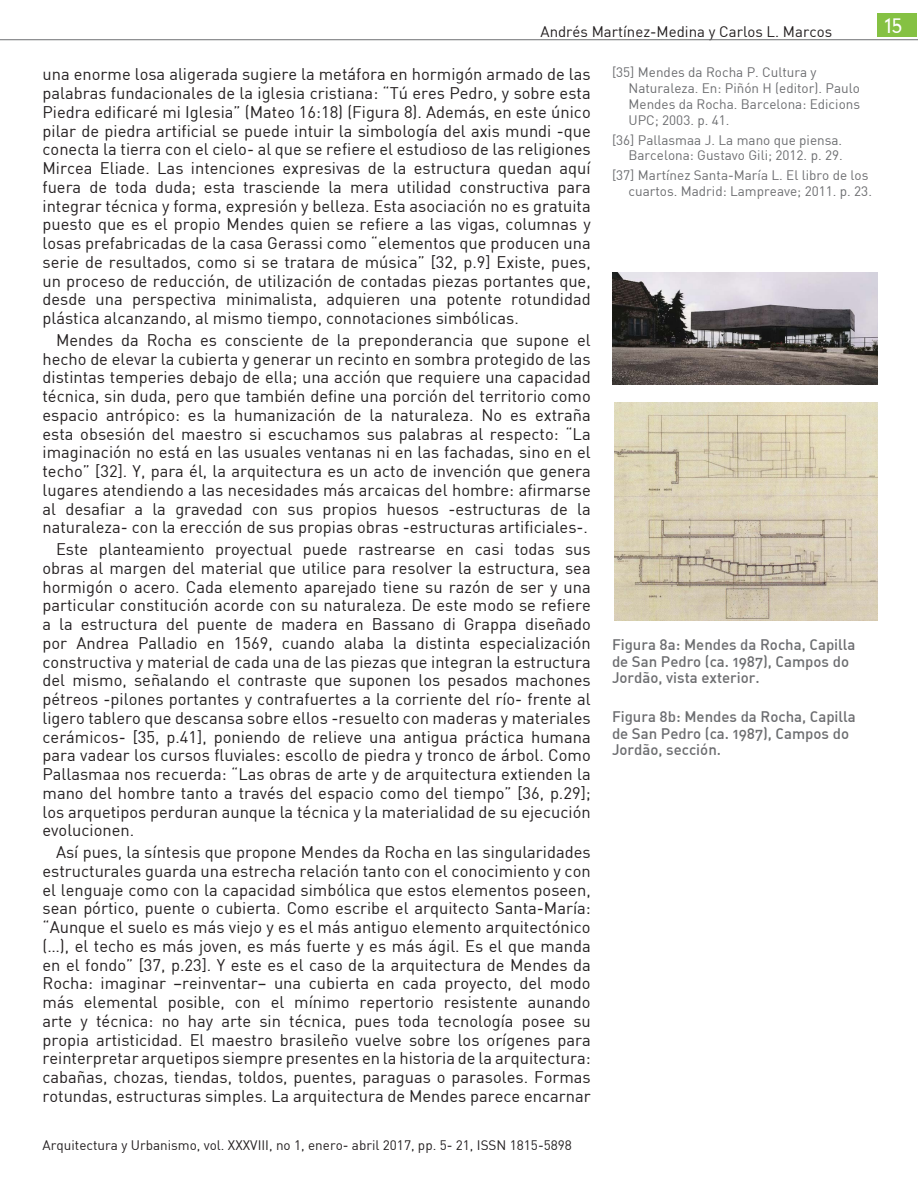
<style>
.page{position:relative;width:918px;height:1188px;background:#fff}
.page>*{position:absolute;margin:0;border:0;box-sizing:border-box;transform-origin:0 0}
.t1{font:300 19.5px "DIN Neuzeit Grotesk";color:#fff}
.cuerpo_de_texto{font:16.5px/18.8px "DIN";color:#231f20;text-align:justify}
.pie_de_foto{font:15px/16.5px "DIN Medium Alternate";color:#6c6d70}
.t2{font:15px "DIN";color:#231f20}
.notas_bibligraficas{font:13.5px/15.8px "DIN";color:#6c6d70;text-align:right}
.t3{font:13.5px "DIN";color:#231f20}
</style>
<div class="page">
<div style="left:878px;top:14px;width:39px;height:23px;background:#84c141"></div>
<hr style="left:0;top:39px;width:918px;height:1px;background:#6c6d70">
<img style="left:612px;top:272px;width:266px;height:112px">
<img style="left:614px;top:402px;width:264px;height:219px">
<p class="t2" style="left:541px;top:22px;width:293px">Andrés Martínez-Medina y Carlos L. Marcos</p>
<p class="cuerpo_de_texto" style="left:43px;top:65px;width:550px">una enorme losa aligerada sugiere la metáfora en hormigón armado de las palabras fundacionales de la iglesia cristiana: “Tú eres Pedro, y sobre esta Piedra edificaré mi Iglesia” (Mateo 16:18) (Figura 8). Además, en este único pilar de piedra artificial se puede intuir la simbología del axis mundi -que conecta la tierra con el cielo- al que se refiere el estudioso de las religiones Mircea Eliade. Las intenciones expresivas de la estructura quedan aquí fuera de toda duda; esta trasciende la mera utilidad constructiva para integrar técnica y forma, expresión y belleza. Esta asociación no es gratuita puesto que es el propio Mendes quien se refiere a las vigas, columnas y losas prefabricadas de la casa Gerassi como “elementos que producen una serie de resultados, como si se tratara de música” [32, p.9] Existe, pues, un proceso de reducción, de utilización de contadas piezas portantes que, desde una perspectiva minimalista, adquieren una potente rotundidad plástica alcanzando, al mismo tiempo, connotaciones simbólicas.</p>
<p class="cuerpo_de_texto" style="left:43px;top:330px;width:550px;text-indent:14px">Mendes da Rocha es consciente de la preponderancia que supone el hecho de elevar la cubierta y generar un recinto en sombra protegido de las distintas temperies debajo de ella; una acción que requiere una capacidad técnica, sin duda, pero que también define una porción del territorio como espacio antrópico: es la humanización de la naturaleza. No es extraña esta obsesión del maestro si escuchamos sus palabras al respecto: “La imaginación no está en las usuales ventanas ni en las fachadas, sino en el techo” [32]. Y, para él, la arquitectura es un acto de invención que genera lugares atendiendo a las necesidades más arcaicas del hombre: afirmarse al desafiar a la gravedad con sus propios huesos -estructuras de la naturaleza- con la erección de sus propias obras -estructuras artificiales-.</p>
<p class="cuerpo_de_texto" style="left:43px;top:539px;width:550px;text-indent:14px">Este planteamiento proyectual puede rastrearse en casi todas sus obras al margen del material que utilice para resolver la estructura, sea hormigón o acero. Cada elemento aparejado tiene su razón de ser y una particular constitución acorde con su naturaleza. De este modo se refiere a la estructura del puente de madera en Bassano di Grappa diseñado por Andrea Palladio en 1569, cuando alaba la distinta especialización constructiva y material de cada una de las piezas que integran la estructura del mismo, señalando el contraste que suponen los pesados machones pétreos -pilones portantes y contrafuertes a la corriente del río- frente al ligero tablero que descansa sobre ellos -resuelto con maderas y materiales cerámicos- [35, p.41], poniendo de relieve una antigua práctica humana para vadear los cursos fluviales: escollo de piedra y tronco de árbol. Como Pallasmaa nos recuerda: “Las obras de arte y de arquitectura extienden la mano del hombre tanto a través del espacio como del tiempo” [36, p.29]; los arquetipos perduran aunque la técnica y la materialidad de su ejecución evolucionen.</p>
<p class="cuerpo_de_texto" style="left:43px;top:842px;width:550px;text-indent:14px">Así pues, la síntesis que propone Mendes da Rocha en las singularidades estructurales guarda una estrecha relación tanto con el conocimiento y con el lenguaje como con la capacidad simbólica que estos elementos poseen, sean pórtico, puente o cubierta. Como escribe el arquitecto Santa-María: “Aunque el suelo es más viejo y es el más antiguo elemento arquitectónico (…), el techo es más joven, es más fuerte y es más ágil. Es el que manda en el fondo” [37, p.23]. Y este es el caso de la arquitectura de Mendes da Rocha: imaginar –reinventar– una cubierta en cada proyecto, del modo más elemental posible, con el mínimo repertorio resistente aunando arte y técnica: no hay arte sin técnica, pues toda tecnología posee su propia artisticidad. El maestro brasileño vuelve sobre los orígenes para reinterpretar arquetipos siempre presentes en la historia de la arquitectura: cabañas, chozas, tiendas, toldos, puentes, paraguas o parasoles. Formas rotundas, estructuras simples. La arquitectura de Mendes parece encarnar</p>
<p class="t3" style="left:43px;top:1137px;width:531px">Arquitectura y Urbanismo, vol. XXXVIII, no 1, enero- abril 2017, pp. 5- 21, ISSN 1815-5898</p>
<p class="notas_bibligraficas" style="left:628px;top:64px;width:233px;text-align:left;text-indent:-16px">[35] Mendes da Rocha P. Cultura y<br>Naturaleza. En: Piñón H (editor). Paulo<br>Mendes da Rocha. Barcelona: Edicions<br>UPC; 2003. p. 41.</p>
<p class="notas_bibligraficas" style="left:612px;top:132px;width:232px">[36] Pallasmaa J. La mano que piensa.<br>Barcelona: Gustavo Gili; 2012. p. 29.</p>
<p class="notas_bibligraficas" style="left:612px;top:167px;width:261px">[37] Martínez Santa-María L. El libro de los cuartos. Madrid: Lampreave; 2011. p. 23.</p>
<p class="pie_de_foto" style="left:612px;top:636px;width:245px">Figura 8a: Mendes da Rocha, Capilla de San Pedro (ca. 1987), Campos do<br>Jordão, vista exterior.</p>
<p class="pie_de_foto" style="left:612px;top:708px;width:245px">Figura 8b: Mendes da Rocha, Capilla de San Pedro (ca. 1987), Campos do<br>Jordão, sección.</p>
<p class="t1" style="left:884px;top:14px;width:20px">15</p>
</div>
